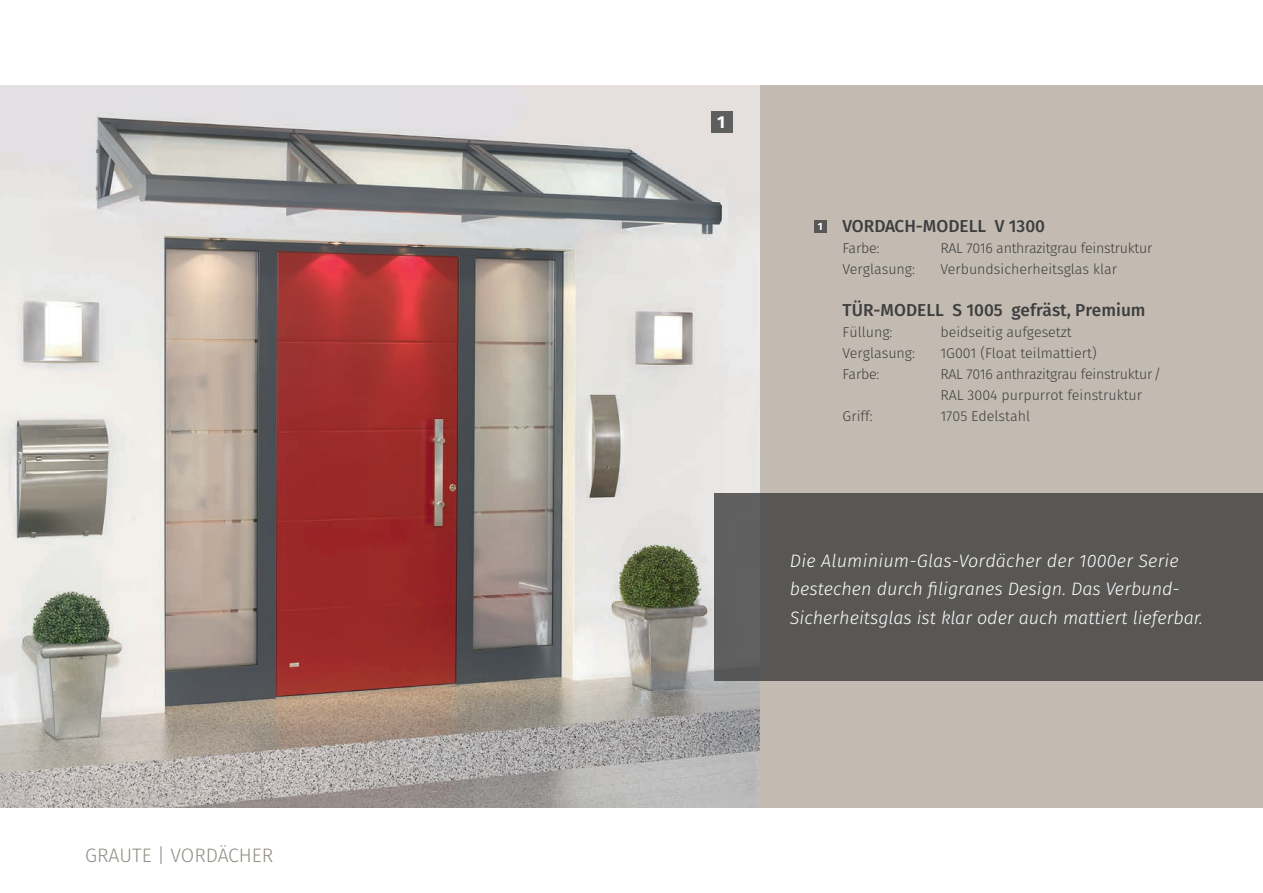
<style>
.page{position:relative;width:1263px;height:893px;background:#fff}
.page>*{position:absolute;margin:0;border:0;box-sizing:border-box;transform-origin:0 0}
.t1{font:300 19.5px "Fira Sans";color:#938e87}
.t2{font:italic 300 18px/28.5px "Fira Sans";color:#fff}
.t3{font:500 17.25px "Fira Sans";color:#3e3e3f}
.t4{font:700 17.25px "Fira Sans";color:#fff}
.t5{font:300 14.25px "Fira Sans";color:#3e3e3f}
.t6{font:300 14.25px/21px "Fira Sans";letter-spacing:-.02em;color:#3e3e3f}
.t7{font:700 10.5px "Fira Sans";color:#fff}
</style>
<div class="page">
<div style="left:0;top:85px;width:1263px;height:723px;background:#c3bbb1"></div>
<img style="left:0;top:85px;width:759px;height:723px">
<div style="left:711px;top:112px;width:21px;height:21px;background:#5f5e5e"></div>
<div style="left:814px;top:221px;width:13px;height:12px;background:#585755"></div>
<div style="left:714px;top:493px;width:549px;height:187px;background:#585755"></div>
<h1 class="t1" style="left:85px;top:842px;width:190px">GRAUTE | VORDÄCHER</h1>
<p class="t4" style="left:717px;top:108px;width:10px">1</p>
<p class="t7" style="left:818px;top:218px;width:6px">1</p>
<p class="t3" style="left:842px;top:212px;width:204px">VORDACH-MODELL V 1300</p>
<p class="t5" style="left:842px;top:238px;width:38px">Farbe:</p>
<p class="t6" style="left:940px;top:238px;width:214px">RAL 7016 anthrazitgrau feinstruktur</p>
<p class="t5" style="left:842px;top:259px;width:74px">Verglasung:</p>
<p class="t5" style="left:940px;top:259px;width:178px">Verbundsicherheitsglas klar</p>
<p class="t3" style="left:842px;top:296px;width:305px">TÜR-MODELL S 1005 gefräst, Premium</p>
<p class="t5" style="left:842px;top:322px;width:51px">Füllung:</p>
<p class="t5" style="left:940px;top:322px;width:133px">beidseitig aufgesetzt</p>
<p class="t5" style="left:842px;top:343px;width:74px">Verglasung:</p>
<p class="t5" style="left:940px;top:343px;width:158px">1G001 (Float teilmattiert)</p>
<p class="t5" style="left:842px;top:364px;width:38px">Farbe:</p>
<p class="t6" style="left:940px;top:364px;width:222px">RAL 7016 anthrazitgrau feinstruktur/<br>RAL 3004 purpurrot feinstruktur</p>
<p class="t5" style="left:842px;top:406px;width:32px">Griff:</p>
<p class="t5" style="left:940px;top:406px;width:91px">1705 Edelstahl</p>
<p class="t2" style="left:790px;top:546px;width:415px">Die Aluminium-Glas-Vordächer der 1000er Serie bestechen durch filigranes Design. Das Verbund-<br>Sicherheitsglas ist klar oder auch mattiert lieferbar.</p>
</div>
